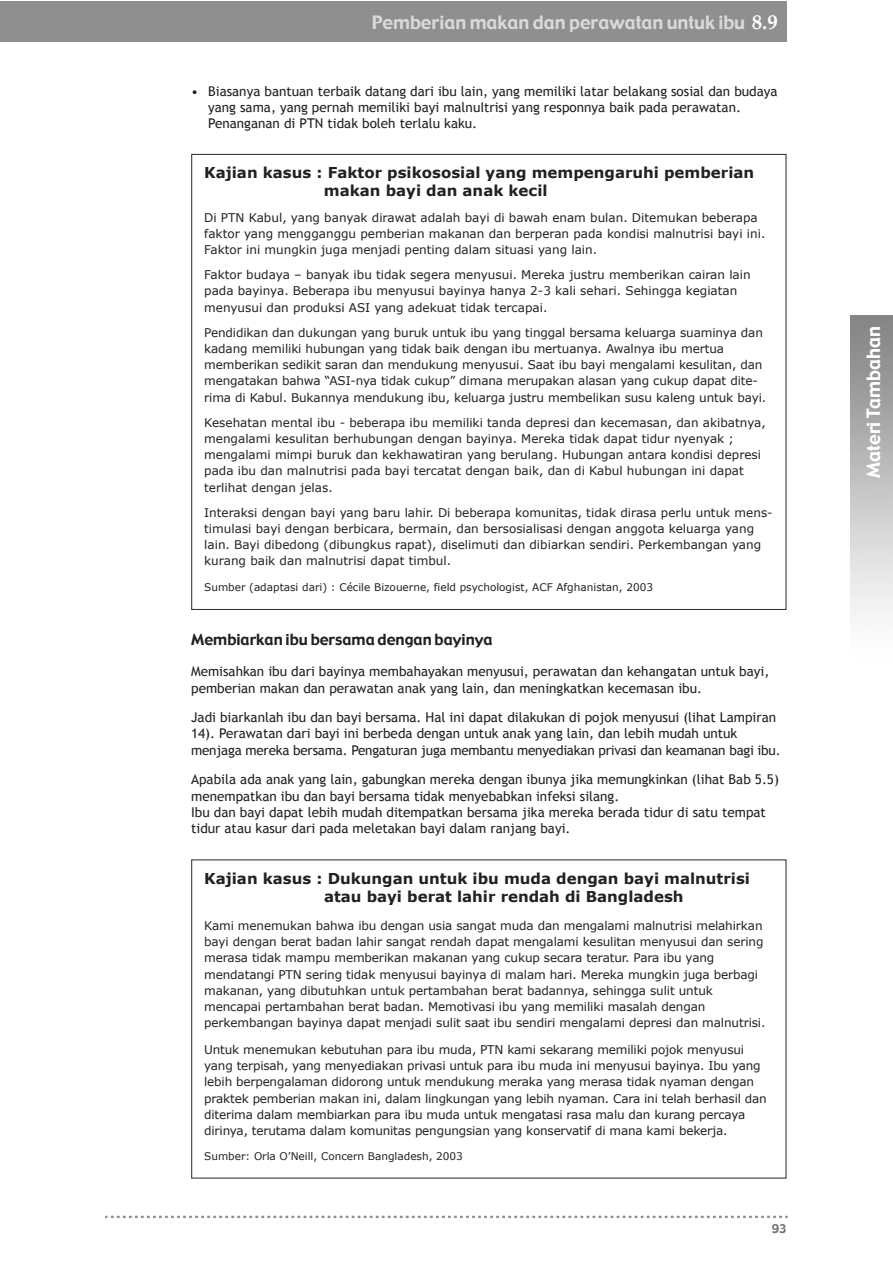
<style>
.page{position:relative;width:893px;height:1263px;background:#fff}
.page>*{position:absolute;margin:0;border:0;box-sizing:border-box;transform-origin:0 0}
.t1{font:18px "Gadget";color:#dad9da}
.t2{font:18px "Gadget";color:#fff}
.t3{font:700 15px/18px "Verdana";color:#232021}
.t4{font:15px "Gadget";color:#232021}
.t5{font:13.5px/16.2px "Trebuchet MS";color:#232021}
.t6{font:12px/16.2px "Verdana";letter-spacing:-.01em;color:#232021}
.t7{font:12px "Gadget";color:#727071}
.t8{font:10.5px "Verdana";color:#232021}
.s1{font-family:"Palatino";font-weight:700;font-size:21px;color:#fff}
</style>
<div class="page">
<div style="left:0;top:1px;width:786px;height:40px;background:#908f90"></div>
<svg style="left:105px;top:1215px;width:683px;height:3px"></svg>
<h1 class="t1" style="left:372px;top:11px;width:408px">Pemberian makan dan perawatan untuk ibu <span class="s1">8.9</span></h1>
<p class="t5" style="left:208px;top:83px;width:571px;text-indent:-17px">• Biasanya bantuan terbaik datang dari ibu lain, yang memiliki latar belakang sosial dan budaya yang sama, yang pernah memiliki bayi malnuItrisi yang responnya baik pada perawatan.<br>Penanganan di PTN tidak boleh terlalu kaku.</p>
<p class="t3" style="left:324px;top:163px;width:432px;text-indent:-120px">Kajian kasus : Faktor psikososial yang mempengaruhi pemberian makan bayi dan anak kecil</p>
<p class="t6" style="left:204px;top:209px;width:563px">Di PTN Kabul, yang banyak dirawat adalah bayi di bawah enam bulan. Ditemukan beberapa faktor yang mengganggu pemberian makanan dan berperan pada kondisi malnutrisi bayi ini.<br>Faktor ini mungkin juga menjadi penting dalam situasi yang lain.</p>
<p class="t6" style="left:204px;top:266px;width:548px">Faktor budaya – banyak ibu tidak segera menyusui. Mereka justru memberikan cairan lain pada bayinya. Beberapa ibu menyusui bayinya hanya 2-3 kali sehari. Sehingga kegiatan menyusui dan produksi ASI yang adekuat tidak tercapai.</p>
<p class="t6" style="left:204px;top:324px;width:563px">Pendidikan dan dukungan yang buruk untuk ibu yang tinggal bersama keluarga suaminya dan kadang memiliki hubungan yang tidak baik dengan ibu mertuanya. Awalnya ibu mertua memberikan sedikit saran dan mendukung menyusui. Saat ibu bayi mengalami kesulitan, dan mengatakan bahwa “ASI-nya tidak cukup” dimana merupakan alasan yang cukup dapat dite&shy;rima di Kabul. Bukannya mendukung ibu, keluarga justru membelikan susu kaleng untuk bayi.</p>
<p class="t6" style="left:204px;top:414px;width:563px">Kesehatan mental ibu - beberapa ibu memiliki tanda depresi dan kecemasan, dan akibatnya, mengalami kesulitan berhubungan dengan bayinya. Mereka tidak dapat tidur nyenyak ; mengalami mimpi buruk dan kekhawatiran yang berulang. Hubungan antara kondisi depresi pada ibu dan malnutrisi pada bayi tercatat dengan baik, dan di Kabul hubungan ini dapat terlihat dengan jelas.</p>
<p class="t6" style="left:204px;top:504px;width:570px">Interaksi dengan bayi yang baru lahir. Di beberapa komunitas, tidak dirasa perlu untuk mens&shy;timulasi bayi dengan berbicara, bermain, dan bersosialisasi dengan anggota keluarga yang lain. Bayi dibedong (dibungkus rapat), diselimuti dan dibiarkan sendiri. Perkembangan yang kurang baik dan malnutrisi dapat timbul.</p>
<p class="t8" style="left:204px;top:580px;width:450px">Sumber (adaptasi dari) : Cécile Bizouerne, field psychologist, ACF Afghanistan, 2003</p>
<p class="t4" style="left:191px;top:630px;width:303px">Membiarkan ibu bersama dengan bayinya</p>
<p class="t5" style="left:191px;top:663px;width:580px">Memisahkan ibu dari bayinya membahayakan menyusui, perawatan dan kehangatan untuk bayi, pemberian makan dan perawatan anak yang lain, dan meningkatkan kecemasan ibu.</p>
<p class="t5" style="left:191px;top:709px;width:591px">Jadi biarkanlah ibu dan bayi bersama. Hal ini dapat dilakukan di pojok menyusui (lihat Lampiran<br>14). Perawatan dari bayi ini berbeda dengan untuk anak yang lain, dan lebih mudah untuk menjaga mereka bersama. Pengaturan juga membantu menyediakan privasi dan keamanan bagi ibu.</p>
<p class="t5" style="left:191px;top:771px;width:589px">Apabila ada anak yang lain, gabungkan mereka dengan ibunya jika memungkinkan (lihat Bab 5.5) menempatkan ibu dan bayi bersama tidak menyebabkan infeksi silang.<br>Ibu dan bayi dapat lebih mudah ditempatkan bersama jika mereka berada tidur di satu tempat tidur atau kasur dari pada meletakan bayi dalam ranjang bayi.</p>
<p class="t3" style="left:324px;top:869px;width:428px;text-indent:-120px">Kajian kasus : Dukungan untuk ibu muda dengan bayi malnutrisi atau bayi berat lahir rendah di Bangladesh</p>
<p class="t6" style="left:204px;top:917px;width:563px">Kami menemukan bahwa ibu dengan usia sangat muda dan mengalami malnutrisi melahirkan bayi dengan berat badan lahir sangat rendah dapat mengalami kesulitan menyusui dan sering merasa tidak mampu memberikan makanan yang cukup secara teratur. Para ibu yang mendatangi PTN sering tidak menyusui bayinya di malam hari. Mereka mungkin juga berbagi makanan, yang dibutuhkan untuk pertambahan berat badannya, sehingga sulit untuk mencapai pertambahan berat badan. Memotivasi ibu yang memiliki masalah dengan perkembangan bayinya dapat menjadi sulit saat ibu sendiri mengalami depresi dan malnutrisi.</p>
<p class="t6" style="left:204px;top:1041px;width:564px">Untuk menemukan kebutuhan para ibu muda, PTN kami sekarang memiliki pojok menyusui yang terpisah, yang menyediakan privasi untuk para ibu muda ini menyusui bayinya. Ibu yang lebih berpengalaman didorong untuk mendukung meraka yang merasa tidak nyaman dengan praktek pemberian makan ini, dalam lingkungan yang lebih nyaman. Cara ini telah berhasil dan diterima dalam membiarkan para ibu muda untuk mengatasi rasa malu dan kurang percaya dirinya, terutama dalam komunitas pengungsian yang konservatif di mana kami bekerja.</p>
<p class="t8" style="left:204px;top:1150px;width:260px">Sumber: Orla O’Neill, Concern Bangladesh, 2003</p>
<p class="t7" style="left:772px;top:1221px;width:16px">93</p>
<h1 class="t2" style="left:862px;top:478px;width:153px;rotate:-90deg">Materi Tambahan</h1>
</div>
